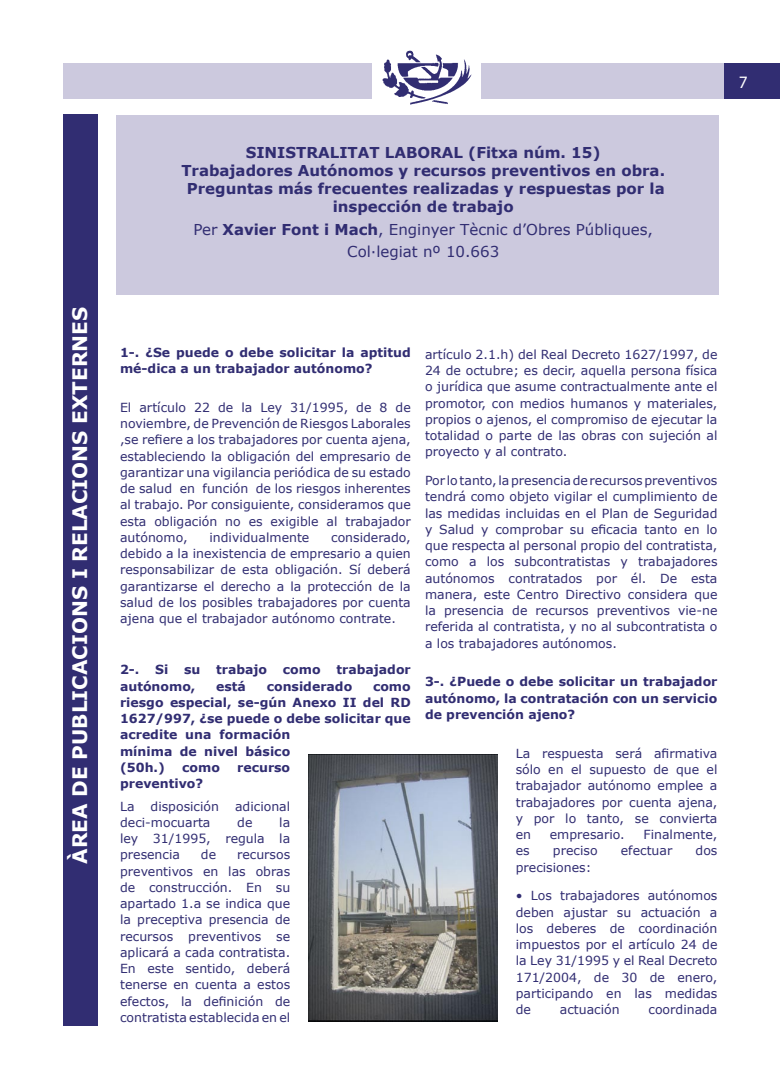
<style>
.page{position:relative;width:780px;height:1088px;background:#fff}
.page>*{position:absolute;margin:0;border:0;box-sizing:border-box;transform-origin:0 0}
.t1{font:700 20px "Verdana";color:#fff}
.t2{font:700 17.5px "News Gothic";color:#fff}
.t3{font:700 15px/18px "Verdana";color:#312d72;text-align:center}
.t4{font:15px "Verdana";color:#312d72}
.Normal__Web{font:12.5px/16.2px "Verdana";color:#312d72;text-align:justify}
.t5{font:700 12.5px/16.2px "Verdana";color:#312d72}
.s1{font-weight:700}
</style>
<div class="page">
<img style="left:308px;top:754px;width:189px;height:268px">
<div style="left:724px;top:63px;width:56px;height:35px;background:#312d72"></div>
<div style="left:63px;top:63px;width:308px;height:35px;background:#ccc9de"></div>
<div style="left:481px;top:63px;width:243px;height:35px;background:#ccc9de"></div>
<img style="left:382px;top:50px;width:90px;height:54px">
<div style="left:63px;top:115px;width:35px;height:911px;background:#312d72"></div>
<div style="left:116px;top:115px;width:603px;height:180px;background:#ccc9de"></div>
<p class="t1" style="left:67px;top:864px;width:558px;rotate:-90deg">ÀREA DE PUBLICACIONS I RELACIONS EXTERNES</p>
<p class="t3" style="left:246px;top:143px;width:356px">SINISTRALITAT LABORAL (Fitxa núm. 15)</p>
<p class="t3" style="left:181px;top:161px;width:485px">Trabajadores Autónomos y recursos preventivos en obra.</p>
<p class="t3" style="left:187px;top:179px;width:479px">Preguntas más frecuentes realizadas y respuestas por la inspección de trabajo</p>
<p class="t4" style="left:193px;top:220px;width:461px">Per <span class="s1">Xavier Font i Mach</span>, Enginyer Tècnic d’Obres Públiques,</p>
<p class="t4" style="left:347px;top:242px;width:153px">Col·legiat nº 10.663</p>
<h2 class="t2" style="left:738px;top:71px;width:10px">7</h2>
<p class="t5" style="left:120px;top:344px;width:292px">1-. ¿Se puede o debe solicitar la aptitud mé-dica a un trabajador autónomo?</p>
<p class="Normal__Web" style="left:120px;top:399px;width:292px">El artículo 22 de la Ley 31/1995, de 8 de noviembre, de Prevención de Riesgos Laborales ,se refiere a los trabajadores por cuenta ajena, estableciendo la obligación del empresario de garantizar una vigilancia periódica de su estado de salud en función de los riesgos inherentes al trabajo. Por consiguiente, consideramos que esta obligación no es exigible al trabajador autónomo,</p>
<p class="Normal__Web" style="left:120px;top:529px;width:292px;text-indent:211px">considerado, debido a la inexistencia de empresario a quien responsabilizar de esta obligación. Sí deberá garantizarse el derecho a la protección de la salud de los posibles trabajadores por cuenta ajena que el trabajador autónomo contrate.</p>
<p class="t5" style="left:120px;top:661px;width:21px">2-.</p>
<p class="t5" style="left:155px;top:661px;width:15px">Si</p>
<p class="t5" style="left:184px;top:661px;width:18px">su</p>
<p class="t5" style="left:216px;top:661px;width:52px">trabajo</p>
<p class="t5" style="left:283px;top:661px;width:39px">como</p>
<p class="t5" style="left:336px;top:661px;width:76px">trabajador</p>
<p class="t5" style="left:120px;top:677px;width:77px">autónomo,</p>
<p class="t5" style="left:216px;top:677px;width:31px">está</p>
<p class="t5" style="left:267px;top:677px;width:87px">considerado</p>
<p class="Normal__Web" style="left:209px;top:529px;width:101px">individualmente</p>
<p class="t5" style="left:120px;top:677px;width:292px;text-indent:253px">como riesgo especial, se-gún Anexo II del RD<br>1627/997, ¿se puede o debe solicitar que acredite una formación<br>mínima de nivel básico<br>(50h.)</p>
<p class="t5" style="left:182px;top:759px;width:39px">como</p>
<p class="t5" style="left:237px;top:759px;width:54px">recurso</p>
<p class="t5" style="left:120px;top:775px;width:84px">preventivo?</p>
<p class="Normal__Web" style="left:120px;top:797px;width:16px">La</p>
<p class="Normal__Web" style="left:150px;top:797px;width:70px">disposición</p>
<p class="Normal__Web" style="left:235px;top:797px;width:57px">adicional</p>
<p class="Normal__Web" style="left:120px;top:814px;width:92px">deci-mocuarta</p>
<p class="Normal__Web" style="left:237px;top:814px;width:17px">de</p>
<p class="Normal__Web" style="left:120px;top:814px;width:172px;text-indent:159px">la ley 31/1995, regula la presencia</p>
<p class="Normal__Web" style="left:201px;top:846px;width:17px">de</p>
<p class="Normal__Web" style="left:120px;top:846px;width:172px;text-indent:117px">recursos preventivos en las obras de construcción. En su apartado 1.a se indica que la preceptiva presencia de recursos preventivos se aplicará a cada contratista.<br>En este sentido, deberá tenerse en cuenta a estos efectos, la definición de contratista establecida en el</p>
<p class="Normal__Web" style="left:425px;top:346px;width:294px">artículo 2.1.h) del Real Decreto 1627/1997, de 24 de octubre; es decir, aquella persona física o jurídica que asume contractualmente ante el promotor, con medios humanos y materiales, propios o ajenos, el compromiso de ejecutar la totalidad o parte de las obras con sujeción al proyecto y al contrato.</p>
<p class="Normal__Web" style="left:425px;top:472px;width:294px">Por lo tanto, la presencia de recursos preventivos tendrá como objeto vigilar el cumplimiento de las medidas incluidas en el Plan de Seguridad y Salud y comprobar su eficacia tanto en lo que respecta al personal propio del contratista, como a los subcontratistas y trabajadores autónomos contratados por él. De esta manera, este Centro Directivo considera que la presencia de recursos preventivos vie-ne referida al contratista, y no al subcontratista o a los trabajadores autónomos.</p>
<p class="t5" style="left:425px;top:673px;width:294px;text-align:justify">3-. ¿Puede o debe solicitar un trabajador autónomo, la contratación con un servicio de prevención ajeno?</p>
<p class="Normal__Web" style="left:515px;top:745px;width:203px">La respuesta será afirmativa sólo en el supuesto de que el trabajador autónomo emplee a trabajadores por cuenta ajena, y por lo tanto, se convierta en</p>
<p class="Normal__Web" style="left:550px;top:826px;width:76px">empresario.</p>
<p class="Normal__Web" style="left:643px;top:826px;width:75px">Finalmente,</p>
<p class="Normal__Web" style="left:515px;top:842px;width:15px">es</p>
<p class="Normal__Web" style="left:553px;top:842px;width:46px">preciso</p>
<p class="Normal__Web" style="left:620px;top:842px;width:53px">efectuar</p>
<p class="Normal__Web" style="left:695px;top:842px;width:23px">dos</p>
<p class="Normal__Web" style="left:515px;top:858px;width:77px">precisiones:</p>
<p class="Normal__Web" style="left:515px;top:887px;width:203px">• Los trabajadores autónomos deben ajustar su actuación a los deberes de coordinación impuestos por el artículo 24 de la Ley 31/1995 y el Real Decreto 171/2004, de 30 de enero, participando en las medidas de</p>
<p class="Normal__Web" style="left:560px;top:1001px;width:61px">actuación</p>
<p class="Normal__Web" style="left:648px;top:1001px;width:70px">coordinada</p>
</div>
